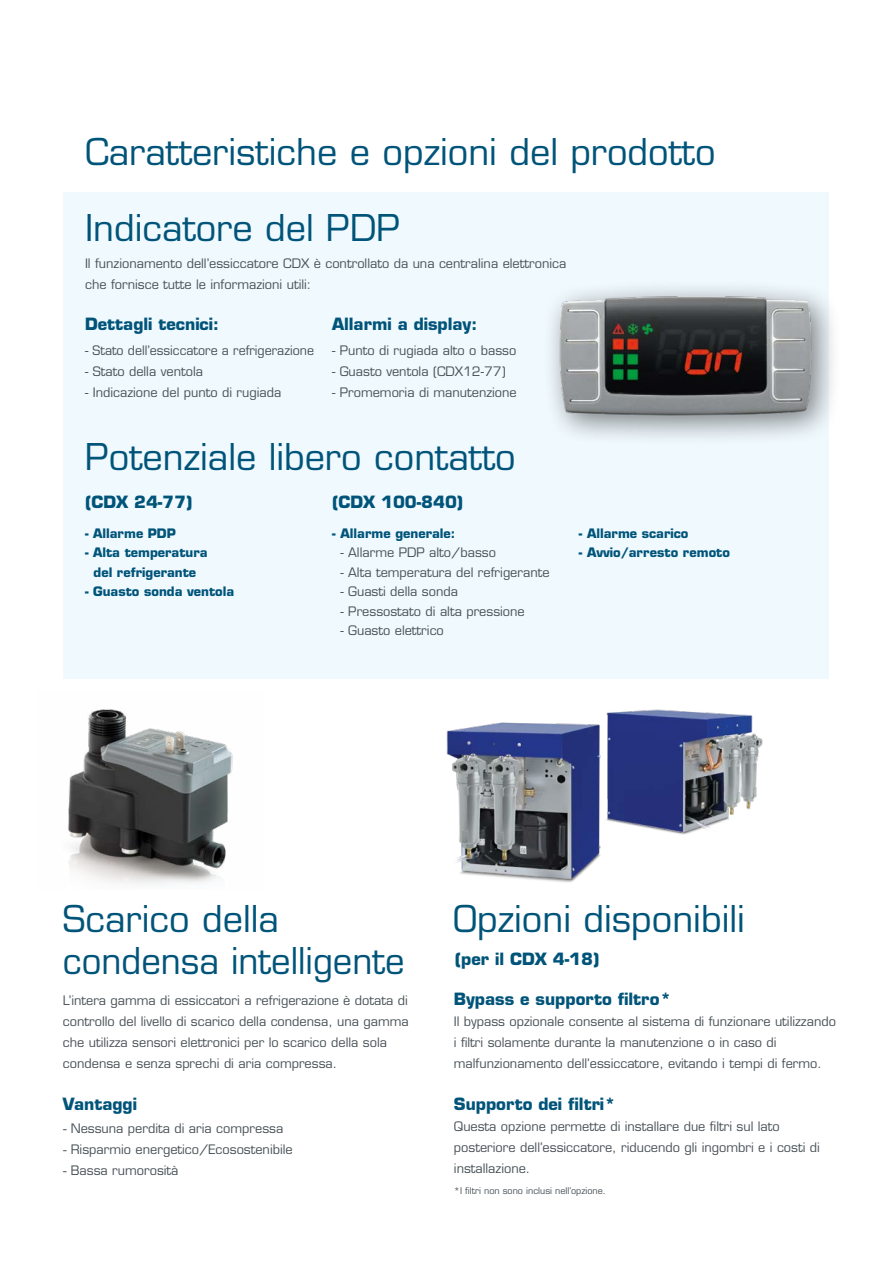
<style>
.page{position:relative;width:893px;height:1263px;background:#fff}
.page>*{position:absolute;margin:0;border:0;box-sizing:border-box;transform-origin:0 0}
.t1{font:36px/76.7px "Eurostile LT";color:#005479}
.t2{font:700 16.5px "Eurostile LT";color:#005479}
.t3{font:12.75px/21px "Eurostile LT";color:#485156}
.t4{font:700 12.75px/19.5px "Eurostile LT";color:#005479;text-align:center}
.t5{font:9px "Eurostile LT";color:#485156}
.s1{font-family:"Arial"}
</style>
<div class="page">
<div style="left:64px;top:192px;width:765px;height:487px;background:#f0f9fe"></div>
<img style="left:446px;top:722px;width:155px;height:161px">
<img style="left:590px;top:709px;width:173px;height:142px">
<div style="left:542px;top:279px;width:300px;height:168px;background:#000;opacity:.5"></div>
<img style="left:543px;top:291px;width:283px;height:146px">
<img style="left:68px;top:709px;width:165px;height:175px">
<h1 class="t1" style="left:85px;top:113px;width:632px">Caratteristiche e opzioni del prodotto<br>Indicatore del PDP</h1>
<p class="t3" style="left:85px;top:253px;width:483px">Il funzionamento dell’essiccatore CDX è controllato da una centralina elettronica che fornisce tutte le informazioni utili:</p>
<p class="t2" style="left:85px;top:313px;width:135px">Dettagli tecnici:</p>
<p class="t3" style="left:85px;top:340px;width:230px">- Stato dell’essiccatore a refrigerazione</p>
<p class="t3" style="left:85px;top:361px;width:119px">- Stato della ventola</p>
<p class="t3" style="left:85px;top:382px;width:198px">- Indicazione del punto di rugiada</p>
<p class="t2" style="left:332px;top:313px;width:147px">Allarmi a display:</p>
<p class="t3" style="left:332px;top:340px;width:186px">- Punto di rugiada alto o basso</p>
<p class="t3" style="left:332px;top:361px;width:175px">- Guasto ventola (CDX12-77)</p>
<p class="t3" style="left:332px;top:382px;width:186px">- Promemoria di manutenzione</p>
<h1 class="t1" style="left:85px;top:418px;width:432px">Potenziale libero contatto</h1>
<p class="t2" style="left:85px;top:492px;width:109px">(CDX 24-77)</p>
<p class="t4" style="left:85px;top:523px;width:92px">- Allarme PDP</p>
<p class="t4" style="left:85px;top:543px;width:124px">- Alta temperatura del refrigerante</p>
<p class="t4" style="left:85px;top:582px;width:151px">- Guasto sonda ventola</p>
<p class="t2" style="left:332px;top:492px;width:133px">(CDX 100-840)</p>
<p class="t4" style="left:332px;top:523px;width:125px">- Allarme generale:</p>
<p class="t3" style="left:340px;top:542px;width:157px">- Allarme PDP alto/basso</p>
<p class="t3" style="left:340px;top:562px;width:211px">- Alta temperatura del refrigerante</p>
<p class="t3" style="left:340px;top:581px;width:119px">- Guasti della sonda</p>
<p class="t3" style="left:340px;top:601px;width:186px">- Pressostato di alta pressione</p>
<p class="t3" style="left:340px;top:620px;width:105px">- Guasto elettrico</p>
<p class="t4" style="left:579px;top:523px;width:111px">- Allarme scarico</p>
<p class="t4" style="left:579px;top:543px;width:152px">- Avvio/arresto remoto</p>
<h1 class="t1" style="left:63px;top:898px;width:343px;line-height:42px">Scarico della condensa intelligente</h1>
<h1 class="t1" style="left:453px;top:880px;width:293px">Opzioni disponibili</h1>
<p class="t2" style="left:455px;top:949px;width:146px">(per il CDX 4-18)</p>
<p class="t3" style="left:63px;top:990px;width:347px">L’intera gamma di essiccatori a refrigerazione è dotata di controllo del livello di scarico della condensa, una gamma che utilizza sensori elettronici per lo scarico della sola condensa e senza sprechi di aria compressa.</p>
<p class="t2" style="left:63px;top:1094px;width:76px">Vantaggi</p>
<p class="t3" style="left:63px;top:1118px;width:222px"><span class="s1">-</span> Nessuna perdita di aria compressa</p>
<p class="t3" style="left:63px;top:1139px;width:231px"><span class="s1">-</span> Risparmio energetico/Ecosostenibile</p>
<p class="t3" style="left:63px;top:1160px;width:117px"><span class="s1">-</span> Bassa rumorosità</p>
<p class="t2" style="left:454px;top:989px;width:219px">Bypass e supporto filtro*</p>
<p class="t3" style="left:454px;top:1011px;width:384px">Il bypass opzionale consente al sistema di funzionare utilizzando i filtri solamente durante la manutenzione o in caso di malfunzionamento dell’essiccatore, evitando i tempi di fermo.</p>
<p class="t2" style="left:454px;top:1094px;width:164px">Supporto dei filtri*</p>
<p class="t3" style="left:454px;top:1116px;width:368px">Questa opzione permette di installare due filtri sul lato posteriore dell’essiccatore, riducendo gli ingombri e i costi di installazione.</p>
<p class="t5" style="left:454px;top:1185px;width:154px">*I filtri non sono inclusi nell’opzione.</p>
</div>
